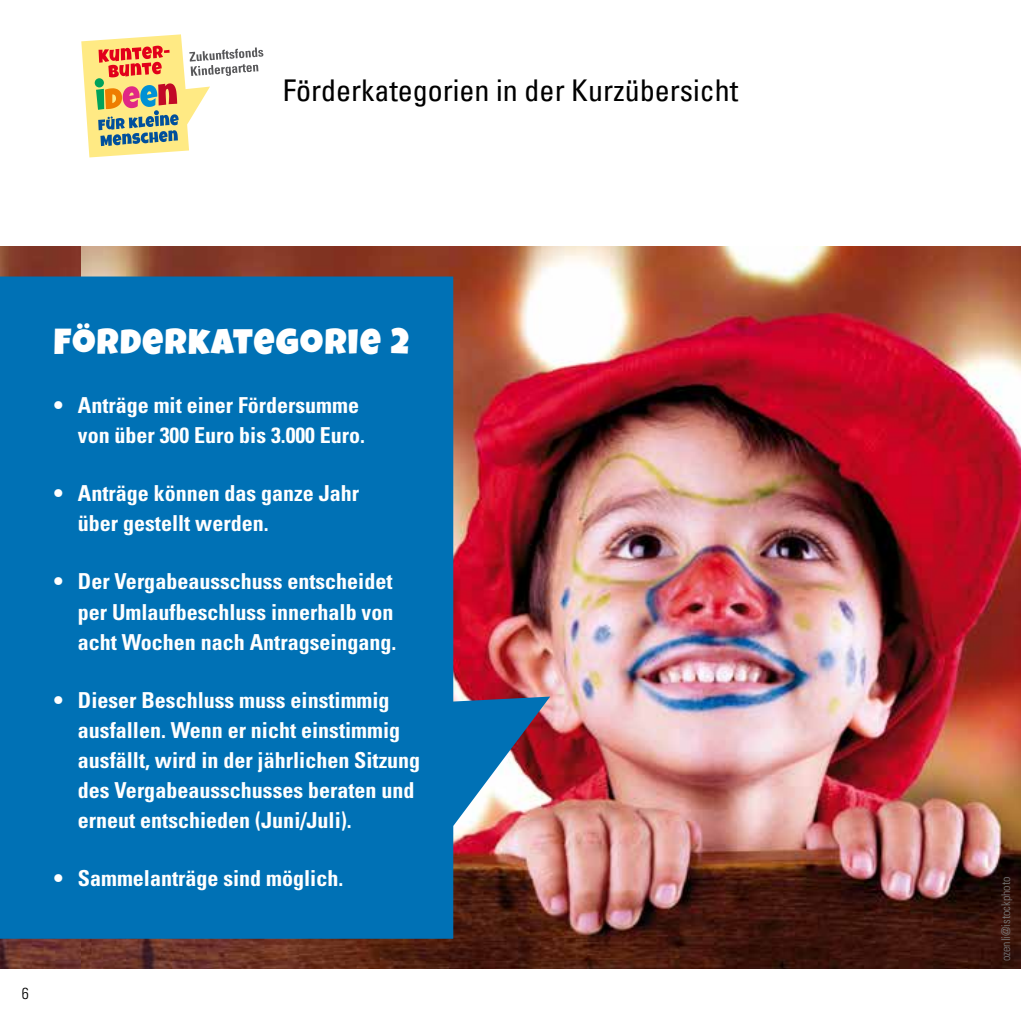
<style>
.page{position:relative;width:1021px;height:1021px;background:#fff}
.page>*{position:absolute;margin:0;border:0;box-sizing:border-box;transform-origin:0 0}
.t1{font:36px "Luckiest Guy";letter-spacing:.04em;color:#fff}
.t2{font:condensed 30px "Univers LT Pro";color:#000}
.t3{font:700 condensed 22px/30px "Univers";color:#fff}
.t4{font:300 condensed 16px "Univers";color:#000}
.t5{font:300 condensed 12px "Univers";color:#7b7c7e}
</style>
<div class="page">
<img style="left:0;top:246px;width:1020px;height:722px">
<svg style="left:0;top:276px;width:550px;height:662px;background:#1c6ba4"></svg>
<svg style="left:81px;top:34px;width:182px;height:123px"></svg>
<h2 class="t2" style="left:283px;top:78px;width:456px">Förderkategorien in der Kurzübersicht</h2>
<h1 class="t1" style="left:54px;top:321px;width:356px">FÖRDERKATEGORIE 2</h1>
<p class="t3" style="left:54px;top:389px;width:313px;text-align:right">• Anträge mit einer Fördersumme von über 300 Euro bis 3.000 Euro.</p>
<p class="t3" style="left:78px;top:478px;width:283px;text-indent:-24px">• Anträge können das ganze Jahr über gestellt werden.</p>
<p class="t3" style="left:78px;top:566px;width:320px;text-indent:-24px">• Der Vergabeausschuss entscheidet per Umlaufbeschluss innerhalb von acht Wochen nach Antragseingang.</p>
<p class="t3" style="left:78px;top:684px;width:344px;text-indent:-24px">• Dieser Beschluss muss einstimmig ausfallen. Wenn er nicht einstimmig ausfällt, wird in der jährlichen Sitzung des Vergabeausschusses beraten und erneut entschieden (Juni/Juli).</p>
<p class="t3" style="left:54px;top:863px;width:291px">• Sammelanträge sind möglich.</p>
<p class="t4" style="left:22px;top:987px;width:9px">6</p>
<p class="t5" style="left:1001px;top:961px;width:86px;rotate:-90deg">ozenli@istockphoto</p>
</div>
